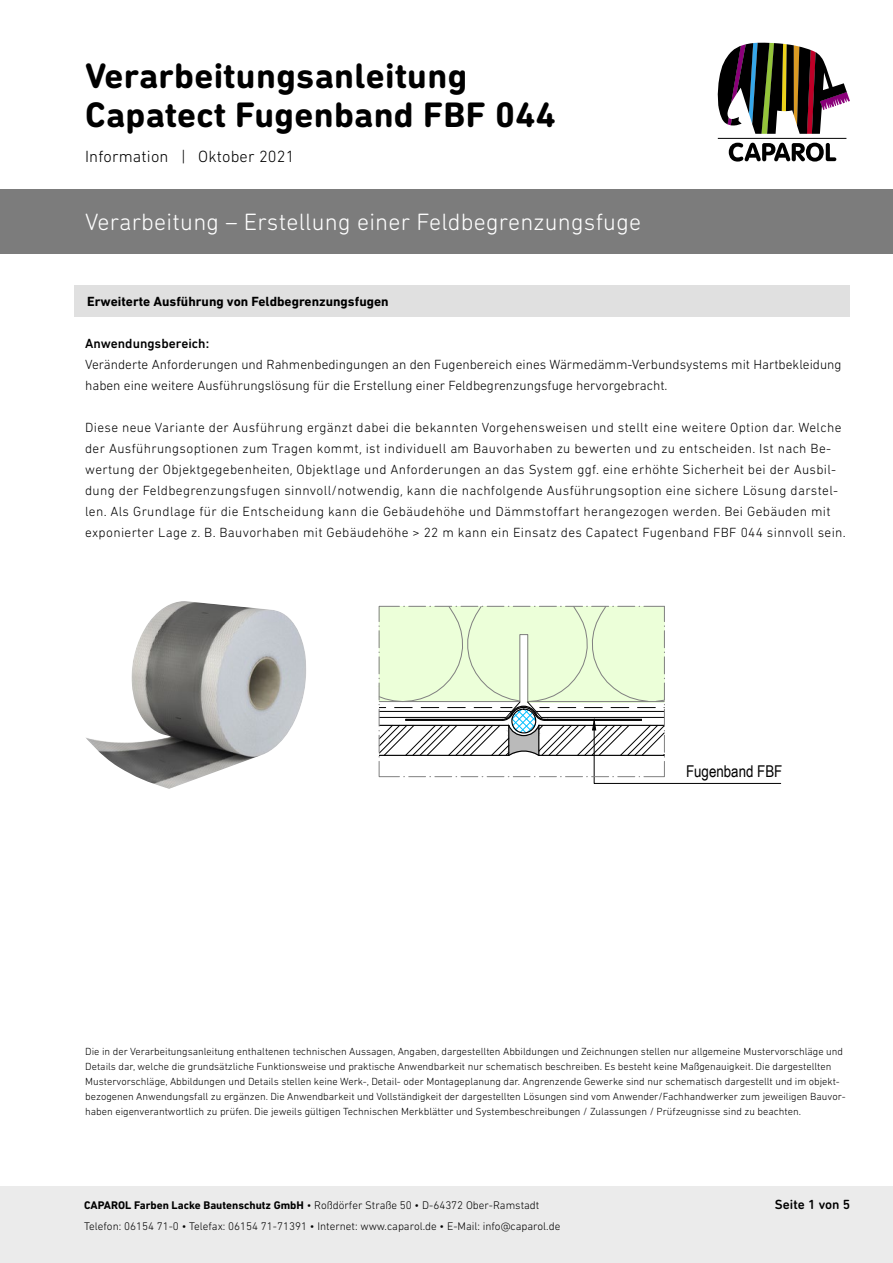
<style>
.page{position:relative;width:893px;height:1263px;background:#fff}
.page>*{position:absolute;margin:0;border:0;box-sizing:border-box;transform-origin:0 0}
.t1{font:700 36px "DIN Next Rounded LT Pro";letter-spacing:.01em;color:#000}
.t2{font:300 24px "DIN Next Rounded LT Pro";letter-spacing:.01em;color:#fff}
.t3{font:700 24px "DIN Next Rounded LT Pro";letter-spacing:.01em;color:#fff}
.t4{font:300 16.5px "DIN Next LT Pro";letter-spacing:.01em;color:#000}
.t5{font:16.2px/21.1px "Arial Narrow";color:#000}
.t6{font:300 16.2px "Swiss 721 BT";color:#000}
.Einleitungstext_Bold{font:300 13.5px/21px "DIN Next Rounded LT Pro";letter-spacing:.025em;color:#000}
.Einleitungstext_Bold-2{font:300 13.5px/21px "DIN Next LT Pro";color:#000}
.t7{font:700 13.5px "DIN Next LT Pro";color:#000}
.Einleitungstext_Bold-3{font:500 13.5px "DIN Next LT Pro";color:#000}
.t8{font:500 13.5px "DIN Next Rounded LT Pro";color:#000}
.t9{font:300 11.25px "DIN Next LT Pro";color:#000}
.Einleitungstext_Bold-4{font:300 10.5px/15px "DIN Next LT Pro";color:#000}
.s1{font-weight:700}
</style>
<div class="page">
<div style="left:0;top:1186px;width:893px;height:77px;background:#ebebeb"></div>
<svg style="left:729px;top:143px;width:107px;height:19px"></svg>
<hr style="left:718px;top:138px;width:128px;height:1px;background:#000">
<svg style="left:717px;top:43px;width:133px;height:91px"></svg>
<div style="left:0;top:189px;width:893px;height:65px;background:#7c7c7c"></div>
<div style="left:74px;top:285px;width:776px;height:31px;background:#e0e0e0"></div>
<svg style="left:378px;top:606px;width:404px;height:178px"></svg>
<img style="left:86px;top:601px;width:220px;height:188px">
<div style="left:734px;top:579px;width:79px;height:126px;background:#fff"></div>
<p class="t1" style="left:85px;top:55px;width:384px">Verarbeitungsanleitung</p>
<p class="t1" style="left:85px;top:94px;width:472px">Capatect Fugenband FBF 044</p>
<p class="t4" style="left:85px;top:146px;width:211px">Information | Oktober 2021</p>
<p class="t3" style="left:85px;top:198px;width:256px">Verarbeitungsanleitung</p>
<p class="t2" style="left:85px;top:208px;width:558px">Verarbeitung – Erstellung einer Feldbegrenzungsfuge</p>
<p class="t7" style="left:87px;top:293px;width:303px">Erweiterte Ausführung von Feldbegrenzungsfugen</p>
<p class="Einleitungstext_Bold-3" style="left:85px;top:336px;width:126px">Anwendungsbereich:</p>
<p class="Einleitungstext_Bold-2" style="left:85px;top:354px;width:758px">Veränderte Anforderungen und Rahmenbedingungen an den Fugenbereich eines Wärmedämm-Verbundsystems mit Hartbekleidung haben eine weitere Ausführungslösung für die Erstellung einer Feldbegrenzungsfuge hervorgebracht.</p>
<p class="Einleitungstext_Bold" style="left:85px;top:417px;width:762px">Diese neue Variante der Ausführung ergänzt dabei die bekannten Vorgehensweisen und stellt eine weitere Option dar. Welche der Ausführungsoptionen zum Tragen kommt, ist individuell am Bauvorhaben zu bewerten und zu entscheiden. Ist nach Be&shy;wertung der Objektgegebenheiten, Objektlage und Anforderungen an das System ggf. eine erhöhte Sicherheit bei der Ausbil&shy;dung der Feldbegrenzungsfugen sinnvoll/notwendig, kann die nachfolgende Ausführungsoption eine sichere Lösung darstel&shy;len. Als Grundlage für die Entscheidung kann die Gebäudehöhe und Dämmstoffart herangezogen werden. Bei Gebäuden mit exponierter Lage z. B. Bauvorhaben mit Gebäudehöhe &gt; 22 m kann ein Einsatz des Capatect Fugenband FBF 044 sinnvoll sein.</p>
<p class="t6" style="left:641px;top:349px;width:72px">ca. 20mm</p>
<p class="t5" style="left:676px;top:482px;width:78px;rotate:-90deg">Stoßbereich/<br>Überlappung</p>
<p class="t5" style="left:261px;top:425px;width:102px">Fugenmasse MS</p>
<p class="t6" style="left:657px;top:453px;width:19px;rotate:-90deg">50</p>
<p class="t5" style="left:686px;top:760px;width:98px">Fugenband FBF</p>
<p class="Einleitungstext_Bold-4" style="left:85px;top:1043px;width:762px">Die in der Verarbeitungsanleitung enthaltenen technischen Aussagen, Angaben, dargestellten Abbildungen und Zeichnungen stellen nur allgemeine Mustervorschläge und Details dar, welche die grundsätzliche Funktionsweise und praktische Anwendbarkeit nur schematisch beschreiben. Es besteht keine Maßgenauigkeit. Die dargestellten Mustervorschläge, Abbildungen und Details stellen keine Werk-, Detail- oder Montageplanung dar. Angrenzende Gewerke sind nur schematisch dargestellt und im objekt&shy;bezogenen Anwendungsfall zu ergänzen. Die Anwendbarkeit und Vollständigkeit der dargestellten Lösungen sind vom Anwender/Fachhandwerker zum jeweiligen Bauvor&shy;haben eigenverantwortlich zu prüfen. Die jeweils gültigen Technischen Merkblätter und Systembeschreibungen / Zulassungen / Prüfzeugnisse sind zu beachten.</p>
<p class="t9" style="left:84px;top:1199px;width:457px"><span class="s1">CAPAROL Farben Lacke Bautenschutz GmbH</span> • Roßdörfer Straße 50 • D-64372 Ober-Ramstadt</p>
<p class="t9" style="left:84px;top:1220px;width:478px">Telefon: 06154 71-0 • Telefax: 06154 71-71391 • Internet: www.caparol.de • E-Mail: info@caparol.de</p>
<p class="t8" style="left:775px;top:1197px;width:77px">Seite 1 von 5</p>
</div>
